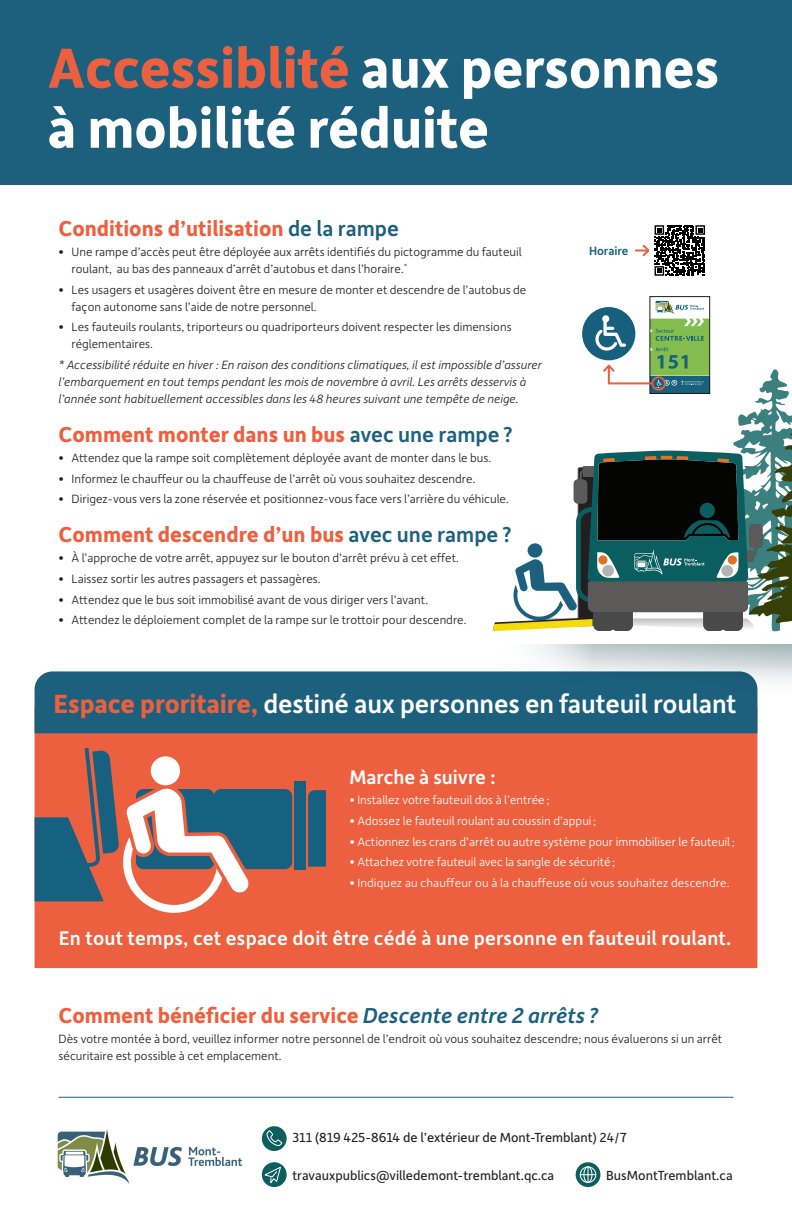
<style>
.page{position:relative;width:792px;height:1224px;background:#fff}
.page>*{position:absolute;margin:0;border:0;box-sizing:border-box;transform-origin:0 0}
.t1{font:700 60px/60px "Depot New";letter-spacing:-.005em;color:#fff}
.t2{font:500 28px "Depot New";letter-spacing:-.005em;color:#fff}
.t3{font:700 23px "Depot New";color:#ed603f}
.t4{font:500 21px "Depot New";letter-spacing:.01em;color:#fff}
.t5{font:14px "Depot New";color:#231f20}
.t6{font:300 12.8px/17px "Depot New";color:#231f20}
.t7{font:300 12.8px "Depot New";color:#fff}
.t8{font:italic 300 12.8px/17px "Depot New";color:#231f20}
.t9{font:500 12.8px "Depot New";color:#16607e}
.s1{color:#ed603f}
.s2{font-weight:500;color:#1d607e}
.s3{font-weight:700;color:#ed603f}
.s4{font-weight:500;font-style:italic;color:#1d607e}
</style>
<div class="page">
<hr style="left:58px;top:1097px;width:676px;height:1px;background:#1d607e">
<div style="left:650px;top:296px;width:60px;height:98px;border:1px solid #1c1c1c"></div>
<div style="left:576px;top:1162px;width:24px;height:25px;background:#0e5d5f;border-radius:50%"></div>
<div style="left:580px;top:1167px;width:16px;height:16px;border:1px solid #fff;border-radius:50%"></div>
<div style="left:583px;top:1166px;width:9px;height:17px;border:1px solid #fff;border-radius:50%"></div>
<svg style="left:580px;top:1167px;width:16px;height:15px"></svg>
<svg style="left:262px;top:1162px;width:25px;height:25px"></svg>
<svg style="left:263px;top:1166px;width:19px;height:19px"></svg>
<div style="left:262px;top:1126px;width:25px;height:25px;background:#0e5d5f;border-radius:50%"></div>
<svg style="left:265px;top:1130px;width:18px;height:16px"></svg>
<div style="left:0;top:0;width:792px;height:184px;background:#1d607e"></div>
<img style="left:57px;top:1129px;width:186px;height:55px">
<svg style="left:636px;top:225px;width:69px;height:51px"></svg>
<div style="left:35px;top:733px;width:722px;height:235px;background:#ed603f"></div>
<div style="left:35px;top:671px;width:459px;height:62px;background:#1d607e"></div>
<div style="left:294px;top:781px;width:12px;height:88px;background:#176180"></div>
<svg style="left:308px;top:790px;width:18px;height:77px"></svg>
<svg style="left:35px;top:744px;width:257px;height:169px;background:#a8766e"></svg>
<svg style="left:494px;top:645px;width:298px;height:97px;background:#738f9e"></svg>
<svg style="left:492px;top:300px;width:300px;height:332px"></svg>
<p class="t1" style="left:48px;top:35px;width:673px"><span class="s1">Accessiblité</span> aux personnes à mobilité réduite</p>
<p class="t3" style="left:58px;top:213px;width:342px">Conditions d’utilisation <span class="s2">de la rampe</span></p>
<p class="t6" style="left:72px;top:243px;width:452px;text-indent:-13px">• Une rampe d’accès peut être déployée aux arrêts identifiés du pictogramme du fauteuil roulant, au bas des panneaux d’arrêt d’autobus et dans l’horaire.<sup>*</sup></p>
<p class="t6" style="left:72px;top:281px;width:456px;text-indent:-13px">• Les usagers et usagères doivent être en mesure de monter et descendre de l’autobus de façon autonome sans l’aide de notre personnel.</p>
<p class="t6" style="left:72px;top:318px;width:442px;text-indent:-13px">• Les fauteuils roulants, triporteurs ou quadriporteurs doivent respecter les dimensions réglementaires.</p>
<p class="t8" style="left:58px;top:356px;width:485px">* Accessibilité réduite en hiver : En raison des conditions climatiques, il est impossible d’assurer l’embarquement en tout temps pendant les mois de novembre à avril. Les arrêts desservis à l’année sont habituellement accessibles dans les 48 heures suivant une tempête de neige.</p>
<p class="t3" style="left:58px;top:419px;width:456px">Comment monter dans un bus <span class="s2">avec une rampe?</span></p>
<p class="t6" style="left:58px;top:449px;width:434px">• Attendez que la rampe soit complètement déployée avant de monter dans le bus.</p>
<p class="t6" style="left:58px;top:469px;width:418px">• Informez le chauffeur ou la chauffeuse de l’arrêt où vous souhaitez descendre.</p>
<p class="t6" style="left:58px;top:490px;width:452px">• Dirigez-vous vers la zone réservée et positionnez-vous face vers l’arrière du véhicule.</p>
<p class="t3" style="left:58px;top:519px;width:455px">Comment descendre d’un bus <span class="s2">avec une rampe?</span></p>
<p class="t6" style="left:58px;top:549px;width:402px">• À l’approche de votre arrêt, appuyez sur le bouton d’arrêt prévu à cet effet.</p>
<p class="t6" style="left:58px;top:570px;width:264px">• Laissez sortir les autres passagers et passagères.</p>
<p class="t6" style="left:58px;top:590px;width:371px">• Attendez que le bus soit immobilisé avant de vous diriger vers l’avant.</p>
<p class="t6" style="left:58px;top:611px;width:410px">• Attendez le déploiement complet de la rampe sur le trottoir pour descendre.</p>
<p class="t9" style="left:589px;top:242px;width:41px">Horaire</p>
<p class="t2" style="left:54px;top:685px;width:684px"><span class="s3">Espace proritaire,</span> destiné aux personnes en fauteuil roulant</p>
<p class="t4" style="left:349px;top:763px;width:148px">Marche à suivre :</p>
<p class="t7" style="left:349px;top:792px;width:202px">• Installez votre fauteuil dos à l’entrée;</p>
<p class="t7" style="left:349px;top:812px;width:249px">• Adossez le fauteuil roulant au coussin d’appui ;</p>
<p class="t7" style="left:349px;top:833px;width:387px">• Actionnez les crans d’arrêt ou autre système pour immobiliser le fauteuil ;</p>
<p class="t7" style="left:349px;top:854px;width:267px">• Attachez votre fauteuil avec la sangle de sécurité;</p>
<p class="t7" style="left:349px;top:874px;width:382px">• Indiquez au chauffeur ou à la chauffeuse où vous souhaitez descendre.</p>
<p class="t4" style="left:59px;top:924px;width:674px">En tout temps, cet espace doit être cédé à une personne en fauteuil roulant.</p>
<p class="t3" style="left:58px;top:1000px;width:541px">Comment bénéficier du service <span class="s4">Descente entre 2 arrêts ?</span></p>
<p class="t6" style="left:58px;top:1030px;width:665px">Dès votre montée à bord, veuillez informer notre personnel de l’endroit où vous souhaitez descendre; nous évaluerons si un arrêt sécuritaire est possible à cet emplacement.</p>
<p class="t5" style="left:292px;top:1128px;width:336px">311 (819 425-8614 de l’extérieur de Mont-Tremblant) 24/7</p>
<p class="t5" style="left:292px;top:1167px;width:263px">travauxpublics@villedemont-tremblant.qc.ca</p>
<p class="t5" style="left:606px;top:1167px;width:128px">BusMontTremblant.ca</p>
</div>
